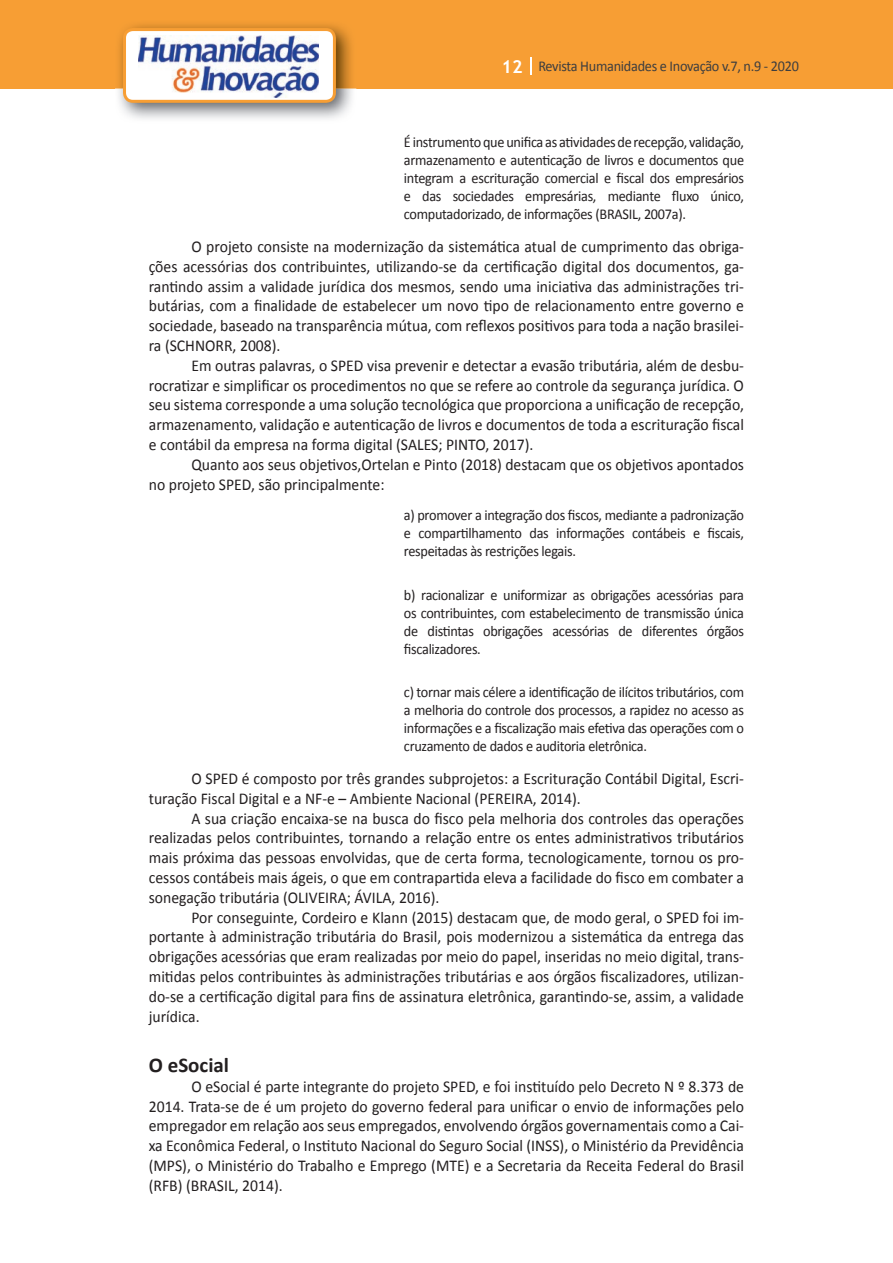
<style>
.page{position:relative;width:893px;height:1263px;background:#fff}
.page>*{position:absolute;margin:0;border:0;box-sizing:border-box;transform-origin:0 0}
.t1{font:700 21px "Calibri";color:#231f20}
.t2{font:16.5px/19.8px "Calibri";color:#231f20;text-align:justify;scale:.95 1}
.t3{font:15px/18px "Calibri";letter-spacing:-.02em;color:#231f20;text-align:justify;scale:.95 1}
.t4{font:15px "Calibri";letter-spacing:-.02em;color:#3e3e3f;scale:.95 1}
.s1{font-family:"Trebuchet MS";font-weight:700;font-size:18px;color:#fff}
</style>
<div class="page">
<div style="left:0;top:0;width:893px;height:88px;background:#f79e34"></div>
<svg style="left:530px;top:57px;width:2px;height:18px"></svg>
<img style="left:115px;top:24px;width:241px;height:95px">
<svg style="left:123px;top:28px;width:213px;height:75px"></svg>
<p class="t4" style="left:501px;top:57px;width:315px"><span class="s1">12</span> Revista Humanidades e Inovação v.7, n.9 - 2020</p>
<p class="t3" style="left:404px;top:133px;width:360px">É instrumento que unifica as atividades de recepção, validação, armazenamento e autenticação de livros e documentos que integram a escrituração comercial e fiscal dos empresários e das sociedades empresárias, mediante fluxo único, computadorizado, de informações (BRASIL, 2007a).</p>
<p class="t2" style="left:149px;top:237px;width:628px;text-indent:43px">O projeto consiste na modernização da sistemática atual de cumprimento das obriga&shy;ções acessórias dos contribuintes, utilizando-se da certificação digital dos documentos, ga&shy;rantindo assim a validade jurídica dos mesmos, sendo uma iniciativa das administrações tri&shy;butárias, com a finalidade de estabelecer um novo tipo de relacionamento entre governo e sociedade, baseado na transparência mútua, com reflexos positivos para toda a nação brasilei&shy;ra (SCHNORR, 2008).</p>
<p class="t2" style="left:149px;top:355px;width:628px;text-indent:43px">Em outras palavras, o SPED visa prevenir e detectar a evasão tributária, além de desbu&shy;rocratizar e simplificar os procedimentos no que se refere ao controle da segurança jurídica. O seu sistema corresponde a uma solução tecnológica que proporciona a unificação de recepção, armazenamento, validação e autenticação de livros e documentos de toda a escrituração fiscal e contábil da empresa na forma digital (SALES; PINTO, 2017).</p>
<p class="t2" style="left:149px;top:454px;width:628px;text-indent:43px">Quanto aos seus objetivos,Ortelan e Pinto (2018) destacam que os objetivos apontados no projeto SPED, são principalmente:</p>
<p class="t3" style="left:404px;top:506px;width:360px">a) promover a integração dos fiscos, mediante a padronização e compartilhamento das informações contábeis e fiscais, respeitadas às restrições legais.</p>
<p class="t3" style="left:404px;top:586px;width:360px">b) racionalizar e uniformizar as obrigações acessórias para os contribuintes, com estabelecimento de transmissão única de distintas obrigações acessórias de diferentes órgãos fiscalizadores.</p>
<p class="t3" style="left:404px;top:683px;width:360px">c) tornar mais célere a identificação de ilícitos tributários, com a melhoria do controle dos processos, a rapidez no acesso as informações e a fiscalização mais efetiva das operações com o cruzamento de dados e auditoria eletrônica.</p>
<p class="t2" style="left:149px;top:768px;width:628px;text-indent:43px">O SPED é composto por três grandes subprojetos: a Escrituração Contábil Digital, Escri&shy;turação Fiscal Digital e a NF-e – Ambiente Nacional (PEREIRA, 2014).</p>
<p class="t2" style="left:149px;top:808px;width:628px;text-indent:43px">A sua criação encaixa-se na busca do fisco pela melhoria dos controles das operações realizadas pelos contribuintes, tornando a relação entre os entes administrativos tributários mais próxima das pessoas envolvidas, que de certa forma, tecnologicamente, tornou os pro&shy;cessos contábeis mais ágeis, o que em contrapartida eleva a facilidade do fisco em combater a sonegação tributária (OLIVEIRA; ÁVILA, 2016).</p>
<p class="t2" style="left:149px;top:907px;width:628px;text-indent:43px">Por conseguinte, Cordeiro e Klann (2015) destacam que, de modo geral, o SPED foi im&shy;portante à administração tributária do Brasil, pois modernizou a sistemática da entrega das obrigações acessórias que eram realizadas por meio do papel, inseridas no meio digital, trans&shy;mitidas pelos contribuintes às administrações tributárias e aos órgãos fiscalizadores, utilizan&shy;do-se a certificação digital para fins de assinatura eletrônica, garantindo-se, assim, a validade jurídica.</p>
<p class="t1" style="left:149px;top:1051px;width:82px">O eSocial</p>
<p class="t2" style="left:149px;top:1076px;width:628px;text-indent:43px">O eSocial é parte integrante do projeto SPED, e foi instituído pelo Decreto N º 8.373 de 2014. Trata-se de é um projeto do governo federal para unificar o envio de informações pelo empregador em relação aos seus empregados, envolvendo órgãos governamentais como a Cai&shy;xa Econômica Federal, o Instituto Nacional do Seguro Social (INSS), o Ministério da Previdência (MPS), o Ministério do Trabalho e Emprego (MTE) e a Secretaria da Receita Federal do Brasil (RFB) (BRASIL, 2014).</p>
</div>
